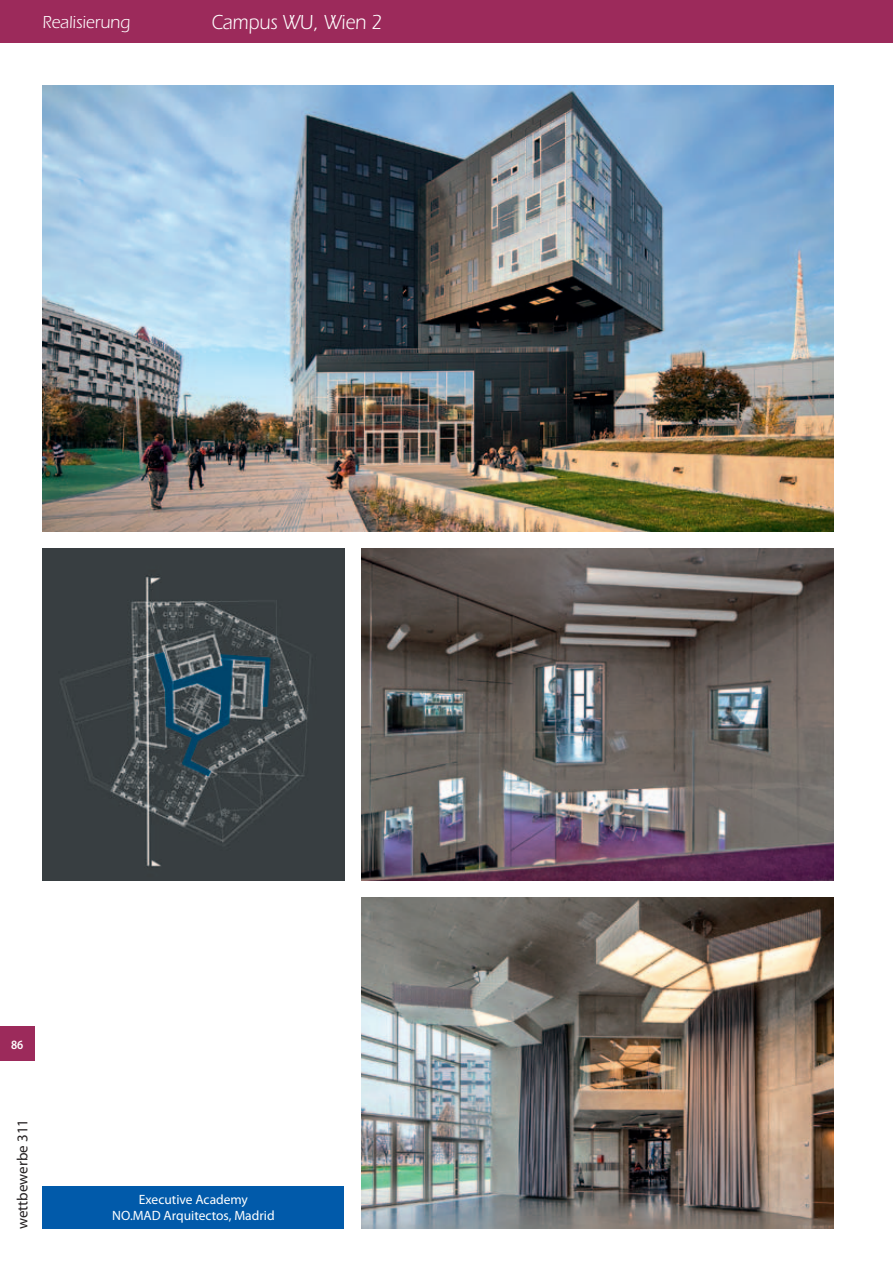
<style>
.page{position:relative;width:893px;height:1263px;background:#fff}
.page>*{position:absolute;margin:0;border:0;box-sizing:border-box;transform-origin:0 0}
.t1{font:21px "ITC Eras Std";color:#fff;scale:.9 1}
.t2{font:18px "ITC Eras Std";color:#fff;scale:.95 1}
.t3{font:15px "Myriad Pro";color:#231f20}
.t4{font:13.5px/16.2px "Myriad Pro";color:#fff;text-align:center}
.t5{font:600 12.75px "Myriad Pro";color:#fff;scale:.9 1}
</style>
<div class="page">
<img style="left:43px;top:85px;width:790px;height:446px">
<img style="left:361px;top:549px;width:472px;height:331px">
<div style="left:43px;top:1186px;width:301px;height:43px;background:#015aaa"></div>
<img style="left:361px;top:897px;width:472px;height:332px">
<img style="left:43px;top:549px;width:301px;height:331px">
<div style="left:0;top:0;width:893px;height:43px;background:#9c2a5b"></div>
<div style="left:0;top:1027px;width:34px;height:34px;background:#9c2a5b"></div>
<h2 class="t2" style="left:43px;top:12px;width:94px">Realisierung</h2>
<h1 class="t1" style="left:211px;top:11px;width:191px">Campus WU, Wien 2</h1>
<p class="t5" style="left:11px;top:1036px;width:15px">86</p>
<p class="t3" style="left:13px;top:1229px;width:112px;rotate:-90deg">wettbewerbe 311</p>
<p class="t4" style="left:112px;top:1191px;width:164px">Executive Academy<br>NO.MAD Arquitectos, Madrid</p>
</div>
